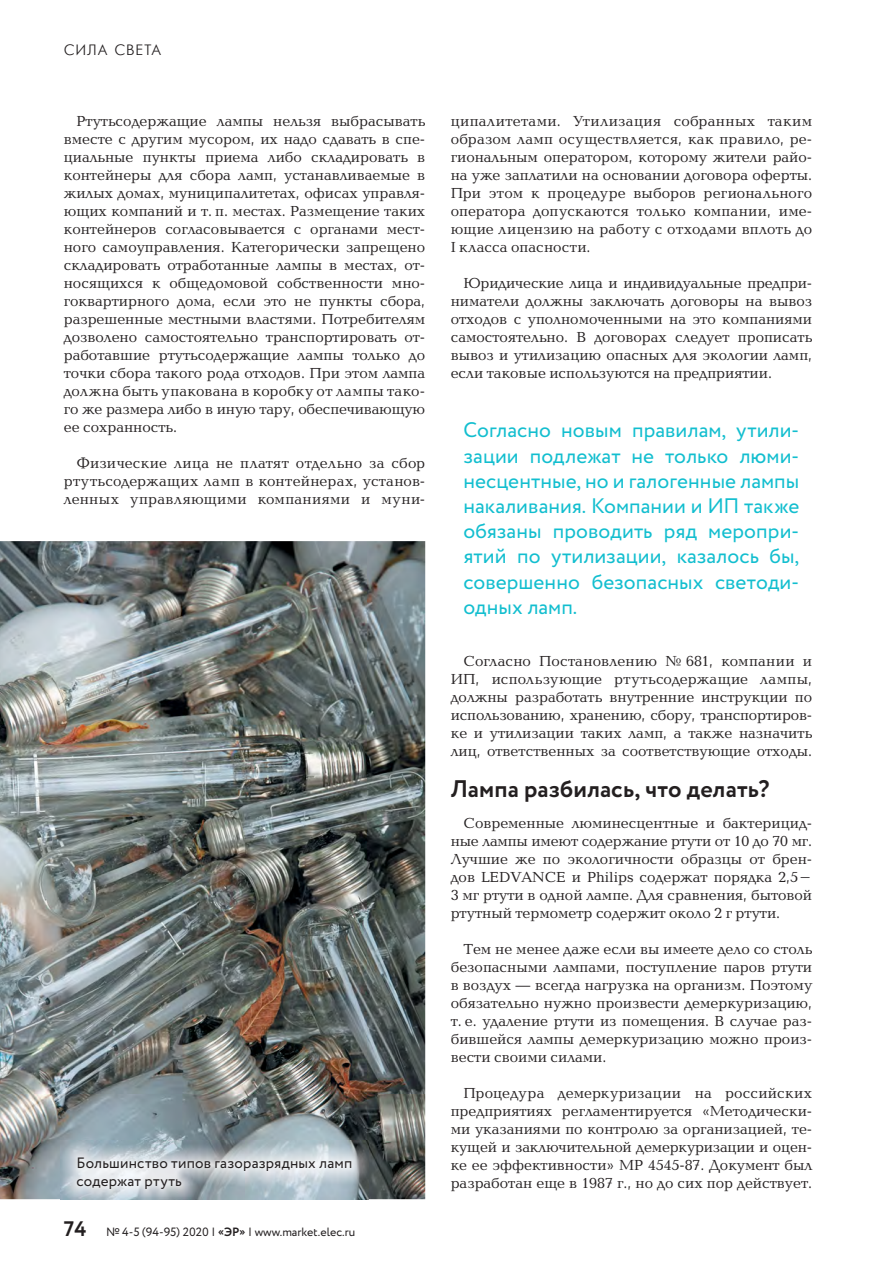
<style>
.page{position:relative;width:893px;height:1263px;background:#fff}
.page>*{position:absolute;margin:0;border:0;box-sizing:border-box;transform-origin:0 0}
.t1{font:700 24px "Circe";letter-spacing:.005em;color:#231f20}
.t2{font:21px/25.2px "Circe";letter-spacing:.005em;color:#12becf;text-align:justify}
.t3{font:15px/18px "Baltica C";color:#231f20;text-align:justify}
.t4{font:15px/18px "Circe";letter-spacing:.01em;color:#231f20}
.t5{font:15px "Futuris C";letter-spacing:.065em;color:#231f20}
.t6{font:12px "Circe";color:#231f20}
.s1{font-weight:700;font-size:21px}
.s2{font-weight:700;font-size:10.5px}
.s3{font-weight:700}
.s4{font-size:13.5px}
</style>
<div class="page">
<img style="left:0;top:541px;width:425px;height:658px">
<img style="left:61px;top:1141px;width:308px;height:59px">
<p class="t5" style="left:64px;top:42px;width:99px">СИЛА СВЕТА</p>
<p class="t3" style="left:64px;top:113px;width:363px;text-indent:13px">Ртутьсодержащие лампы нельзя выбрасывать вместе с другим мусором, их надо сдавать в спе&shy;циальные пункты приема либо складировать в контейнеры для сбора ламп, устанавливаемые в жилых домах, муниципалитетах, офисах управля&shy;ющих компаний и т. п. местах. Размещение таких контейнеров согласовывается с органами мест&shy;ного самоуправления. Категорически запрещено складировать отработанные лампы в местах, от&shy;носящихся к общедомовой собственности мно&shy;гоквартирного дома, если это не пункты сбора, разрешенные местными властями. Потребителям дозволено самостоятельно транспортировать от&shy;работавшие ртутьсодержащие лампы только до точки сбора такого рода отходов. При этом лампа должна быть упакована в коробку от лампы тако&shy;го же размера либо в иную тару, обеспечивающую ее сохранность.</p>
<p class="t3" style="left:64px;top:455px;width:363px;text-indent:13px">Физические лица не платят отдельно за сбор ртутьсодержащих ламп в контейнерах, установ&shy;ленных управляющими компаниями и муни-</p>
<p class="t4" style="left:77px;top:1155px;width:277px">Большинство типов газоразрядных ламп содержат ртуть</p>
<p class="t6" style="left:64px;top:1224px;width:293px"><span class="s1">74</span> №4-5 (94-95) 2020 | <span class="s2">«</span><span class="s3">ЭР</span><span class="s2">»</span> | www.market.elec.ru</p>
<p class="t3" style="left:451px;top:113px;width:363px">ципалитетами. Утилизация собранных таким образом ламп осуществляется, как правило, ре&shy;гиональным оператором, которому жители райо&shy;на уже заплатили на основании договора оферты.<br>При этом к процедуре выборов регионального оператора допускаются только компании, име&shy;ющие лицензию на работу с отходами вплоть до I класса опасности.</p>
<p class="t3" style="left:451px;top:275px;width:363px;text-indent:13px">Юридические лица и индивидуальные предпри&shy;ниматели должны заключать договоры на вывоз отходов с уполномоченными на это компаниями самостоятельно. В договорах следует прописать вывоз и утилизацию опасных для экологии ламп, если таковые используются на предприятии.</p>
<p class="t2" style="left:463px;top:419px;width:338px">Согласно новым правилам, утили&shy;зации подлежат не только люми&shy;несцентные, но и галогенные лампы накаливания. Компании и ИП также обязаны проводить ряд меропри&shy;ятий по утилизации, казалось бы, совершенно безопасных светоди&shy;одных ламп.</p>
<p class="t3" style="left:451px;top:654px;width:363px;text-indent:13px">Согласно Постановлению № 681, компании и ИП, использующие ртутьсодержащие лампы, должны разработать внутренние инструкции по использованию, хранению, сбору, транспортиров&shy;ке и утилизации таких ламп, а также назначить лиц, ответственных за соответствующие отходы.</p>
<h1 class="t1" style="left:451px;top:772px;width:320px">Лампа разбилась, что делать?</h1>
<p class="t3" style="left:451px;top:816px;width:363px;text-indent:13px">Современные люминесцентные и бактерицид&shy;ные лампы имеют содержание ртути от 10 до 70 мг.<br>Лучшие же по экологичности образцы от брен&shy;дов LEDVANCE и Philips содержат порядка 2,5<span class="s4">– </span>3 мг ртути в одной лампе. Для сравнения, бытовой ртутный термометр содержит около 2 г ртути.</p>
<p class="t3" style="left:451px;top:942px;width:363px;text-indent:13px">Тем не менее даже если вы имеете дело со столь безопасными лампами, поступление паров ртути в воздух — всегда нагрузка на организм. Поэтому обязательно нужно произвести демеркуризацию, т. е. удаление ртути из помещения. В случае раз&shy;бившейся лампы демеркуризацию можно произ&shy;вести своими силами.</p>
<p class="t3" style="left:451px;top:1086px;width:363px;text-indent:13px">Процедура демеркуризации на российских предприятиях регламентируется «Методически&shy;ми указаниями по контролю за организацией, те&shy;кущей и заключительной демеркуризации и оцен&shy;ке ее эффективности» MP 4545-87. Документ был разработан еще в 1987 г., но до сих пор действует.</p>
</div>
